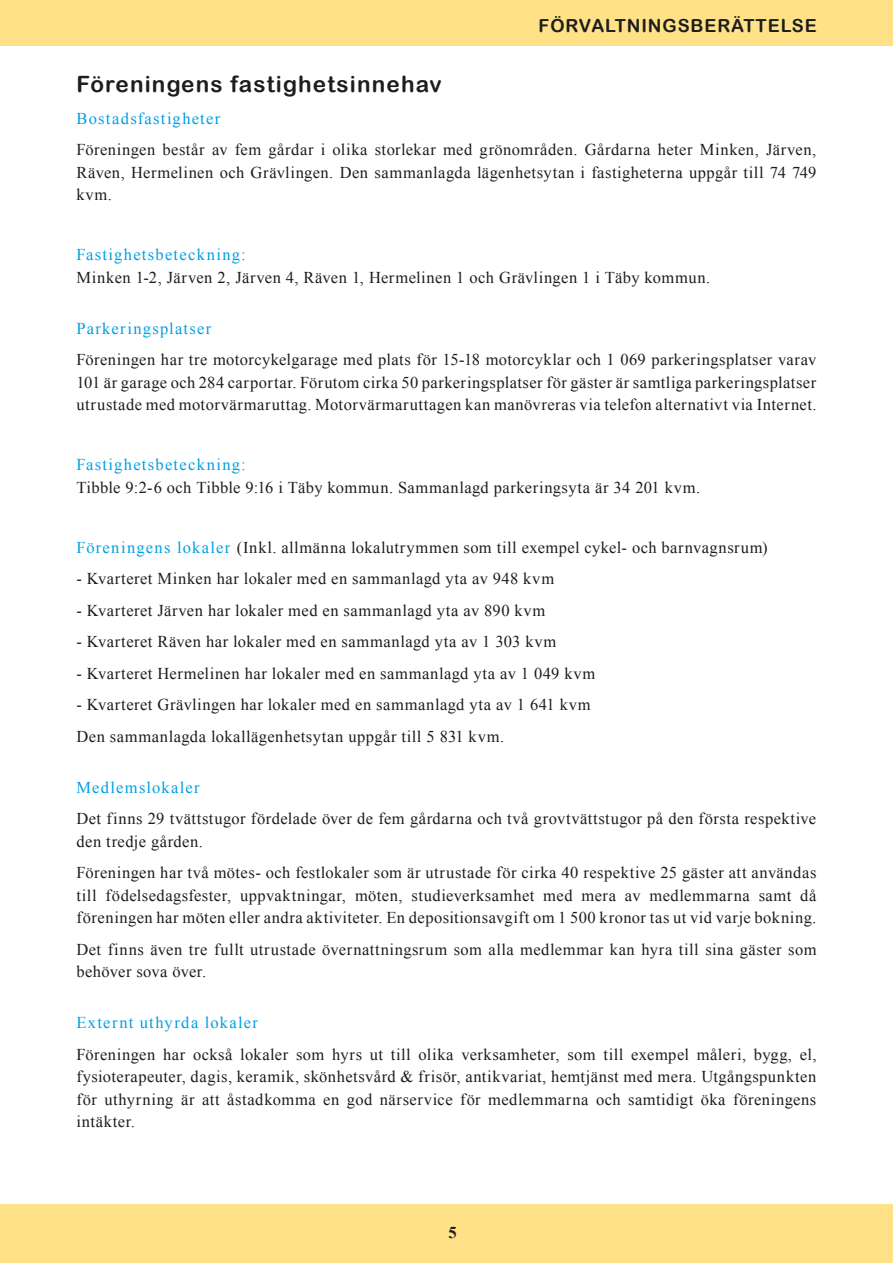
<style>
.page{position:relative;width:893px;height:1263px;background:#fff}
.page>*{position:absolute;margin:0;border:0;box-sizing:border-box;transform-origin:0 0}
.t1{font:22.5px "Arial Rounded MT Bold";letter-spacing:.05em;color:#1d1d1b}
.t2{font:18px "Arial Rounded MT Bold";letter-spacing:.05em;color:#1d1d1b}
.t3{font:16.5px/22.5px "Times New Roman";letter-spacing:.03em;color:#1d1d1b;text-align:justify}
.t4{font:16.5px "Times New Roman";letter-spacing:.08em;color:#009fe3}
.t5{font:700 16.5px "Times New Roman";color:#1d1d1b}
.s1{color:#009fe3}
</style>
<div class="page">
<div style="left:0;top:0;width:893px;height:46px;background:#ffe288"></div>
<div style="left:0;top:1204px;width:893px;height:59px;background:#ffe288"></div>
<p class="t2" style="left:539px;top:15px;width:280px">FÖRVALTNINGSBERÄTTELSE</p>
<h1 class="t1" style="left:77px;top:71px;width:367px">Föreningens fastighetsinnehav</h1>
<p class="t4" style="left:77px;top:107px;width:145px">Bostadsfastigheter</p>
<p class="t3" style="left:77px;top:138px;width:741px">Föreningen består av fem gårdar i olika storlekar med grönområden. Gårdarna heter Minken, Järven, Räven, Hermelinen och Grävlingen. Den sammanlagda lägenhetsytan i fastigheterna uppgår till 74 749 kvm.</p>
<p class="t4" style="left:77px;top:244px;width:171px">Fastighetsbeteckning:</p>
<p class="t3" style="left:77px;top:266px;width:635px">Minken 1-2, Järven 2, Järven 4, Räven 1, Hermelinen 1 och Grävlingen 1 i Täby kommun.</p>
<p class="t4" style="left:77px;top:317px;width:136px">Parkeringsplatser</p>
<p class="t3" style="left:77px;top:348px;width:741px">Föreningen har tre motorcykelgarage med plats för 15-18 motorcyklar och 1 069 parkeringsplatser varav 101 är garage och 284 carportar. Förutom cirka 50 parkeringsplatser för gäster är samtliga parkeringsplatser utrustade med motorvärmaruttag. Motorvärmaruttagen kan manövreras via telefon alternativt via Internet.</p>
<p class="t4" style="left:77px;top:454px;width:171px">Fastighetsbeteckning:</p>
<p class="t3" style="left:77px;top:476px;width:625px">Tibble 9:2-6 och Tibble 9:16 i Täby kommun. Sammanlagd parkeringsyta är 34 201 kvm.</p>
<p class="t3" style="left:77px;top:536px;width:693px"><span class="s1">Föreningens lokaler</span> (Inkl. allmänna lokalutrymmen som till exempel cykel- och barnvagnsrum)</p>
<p class="t3" style="left:77px;top:567px;width:479px">- Kvarteret Minken har lokaler med en sammanlagd yta av 948 kvm</p>
<p class="t3" style="left:77px;top:599px;width:470px">- Kvarteret Järven har lokaler med en sammanlagd yta av 890 kvm</p>
<p class="t3" style="left:77px;top:630px;width:481px">- Kvarteret Räven har lokaler med en sammanlagd yta av 1 303 kvm</p>
<p class="t3" style="left:77px;top:662px;width:520px">- Kvarteret Hermelinen har lokaler med en sammanlagd yta av 1 049 kvm</p>
<p class="t3" style="left:77px;top:689px;width:516px;line-height:31.5px">- Kvarteret Grävlingen har lokaler med en sammanlagd yta av 1 641 kvm<br>Den sammanlagda lokallägenhetsytan uppgår till 5 831 kvm.</p>
<p class="t4" style="left:77px;top:776px;width:125px">Medlemslokaler</p>
<p class="t3" style="left:77px;top:807px;width:741px">Det finns 29 tvättstugor fördelade över de fem gårdarna och två grovtvättstugor på den första respektive den tredje gården.</p>
<p class="t3" style="left:77px;top:861px;width:741px">Föreningen har två mötes- och festlokaler som är utrustade för cirka 40 respektive 25 gäster att användas till födelsedagsfester, uppvaktningar, möten, studieverksamhet med mera av medlemmarna samt då föreningen har möten eller andra aktiviteter. En depositionsavgift om 1 500 kronor tas ut vid varje bokning.</p>
<p class="t3" style="left:77px;top:938px;width:741px">Det finns även tre fullt utrustade övernattningsrum som alla medlemmar kan hyra till sina gäster som behöver sova över.</p>
<p class="t4" style="left:77px;top:1012px;width:183px">Externt uthyrda lokaler</p>
<p class="t3" style="left:77px;top:1043px;width:741px">Föreningen har också lokaler som hyrs ut till olika verksamheter, som till exempel måleri, bygg, el, fysioterapeuter, dagis, keramik, skönhetsvård &amp; frisör, antikvariat, hemtjänst med mera. Utgångspunkten för uthyrning är att åstadkomma en god närservice för medlemmarna och samtidigt öka föreningens intäkter.</p>
<p class="t5" style="left:448px;top:1221px;width:10px">5</p>
</div>
